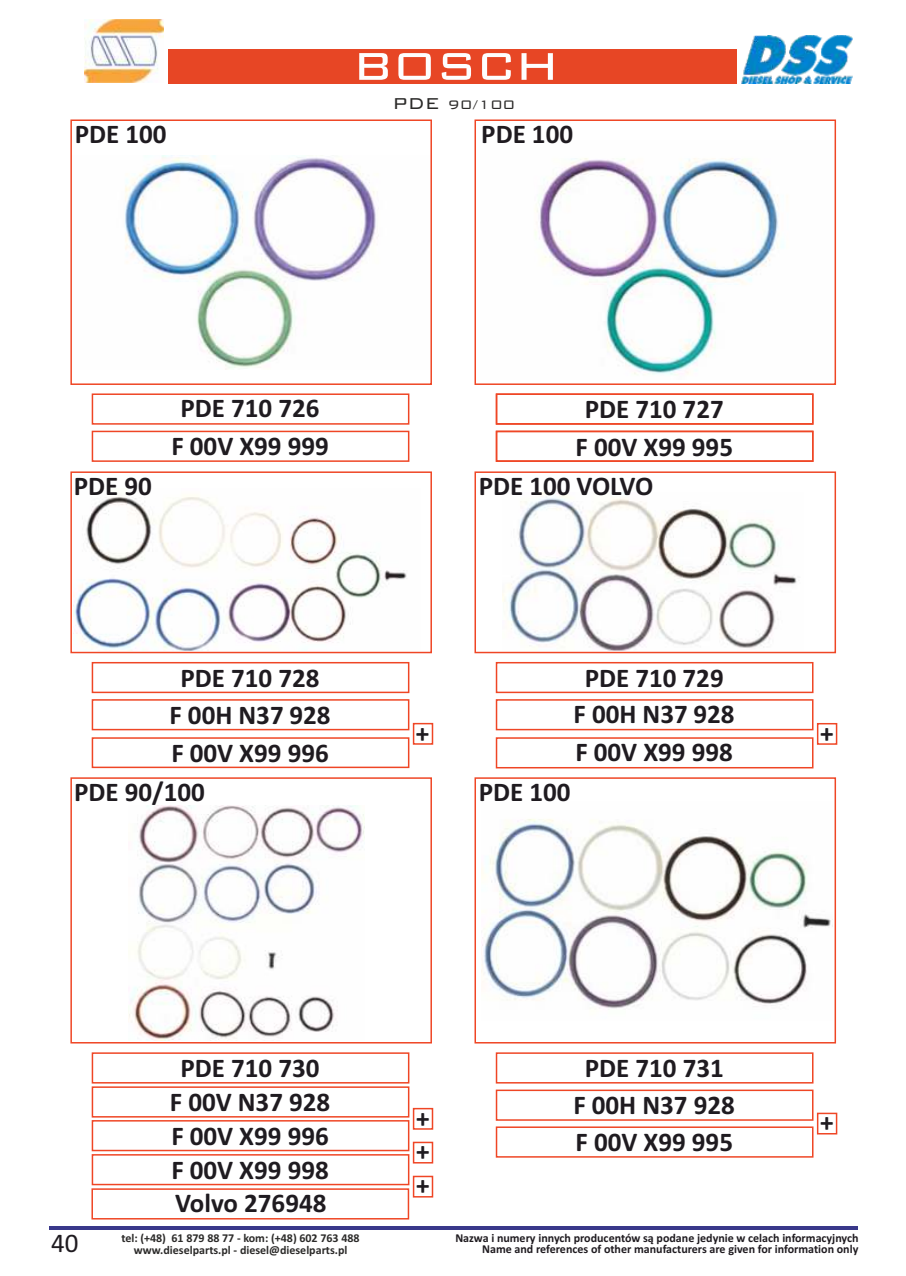
<style>
.page{position:relative;width:906px;height:1276px;background:#fff}
.page>*{position:absolute;margin:0;border:0;box-sizing:border-box;transform-origin:0 0}
.t1{font:300 63px "Bank Gothic BT";color:#fefefe}
.t2{font:700 27px/37.3px "Calibri";color:#1f1b20;text-align:center}
.t3{font:27px "Calibri";color:#1f1b20}
.t4{font:300 16.5px "Bank Gothic BT";color:#2b2a29}
.t5{font:700 12.15px/11.1px "Calibri";color:#1f1b20;text-align:right}
.t6{font:700 12px/10.9px "Calibri";color:#2b2a29;text-align:center}
.s1{font-size:21px}
</style>
<div class="page">
<div style="left:92px;top:393px;width:317px;height:32px;border:2px solid #ef4625"></div>
<div style="left:92px;top:431px;width:317px;height:31px;border:2px solid #ef4625"></div>
<div style="left:92px;top:662px;width:317px;height:31px;border:2px solid #ef4625"></div>
<div style="left:92px;top:699px;width:317px;height:31px;border:2px solid #ef4625"></div>
<div style="left:496px;top:662px;width:317px;height:31px;border:2px solid #ef4625"></div>
<div style="left:496px;top:699px;width:317px;height:31px;border:2px solid #ef4625"></div>
<div style="left:92px;top:1052px;width:317px;height:31px;border:2px solid #ef4625"></div>
<div style="left:92px;top:1086px;width:317px;height:31px;border:2px solid #ef4625"></div>
<div style="left:496px;top:1052px;width:317px;height:31px;border:2px solid #ef4625"></div>
<div style="left:496px;top:1089px;width:317px;height:31px;border:2px solid #ef4625"></div>
<div style="left:92px;top:737px;width:317px;height:31px;border:2px solid #ef4625"></div>
<div style="left:496px;top:737px;width:317px;height:31px;border:2px solid #ef4625"></div>
<div style="left:92px;top:1120px;width:317px;height:31px;border:2px solid #ef4625"></div>
<div style="left:92px;top:1154px;width:317px;height:31px;border:2px solid #ef4625"></div>
<div style="left:496px;top:1126px;width:317px;height:31px;border:2px solid #ef4625"></div>
<div style="left:91px;top:1188px;width:318px;height:31px;border:2px solid #ef4625"></div>
<div style="left:413px;top:1108px;width:20px;height:21px;border:2px solid #ef4625"></div>
<div style="left:413px;top:1141px;width:20px;height:22px;border:2px solid #ef4625"></div>
<div style="left:413px;top:1175px;width:20px;height:22px;border:2px solid #ef4625"></div>
<div style="left:817px;top:1112px;width:20px;height:22px;border:2px solid #ef4625"></div>
<div style="left:413px;top:723px;width:20px;height:21px;border:2px solid #ef4625"></div>
<div style="left:817px;top:723px;width:20px;height:22px;border:2px solid #ef4625"></div>
<img style="left:124px;top:155px;width:255px;height:214px">
<img style="left:74px;top:497px;width:333px;height:153px">
<img style="left:129px;top:806px;width:235px;height:234px">
<img style="left:502px;top:493px;width:295px;height:157px">
<img style="left:482px;top:819px;width:349px;height:190px">
<img style="left:534px;top:158px;width:250px;height:217px">
<div style="left:496px;top:393px;width:317px;height:32px;border:2px solid #ef4625"></div>
<div style="left:496px;top:431px;width:317px;height:31px;border:2px solid #ef4625"></div>
<hr style="left:49px;top:1226px;width:808px;height:3px;background:#39388a">
<div style="left:169px;top:49px;width:568px;height:34px;background:#e74625"></div>
<img style="left:741px;top:36px;width:111px;height:47px">
<img style="left:85px;top:20px;width:78px;height:62px">
<div style="left:70px;top:119px;width:362px;height:266px;border:2px solid #ef4625"></div>
<div style="left:474px;top:119px;width:362px;height:266px;border:2px solid #ef4625"></div>
<div style="left:474px;top:471px;width:362px;height:182px;border:2px solid #ef4625"></div>
<div style="left:70px;top:471px;width:362px;height:182px;border:2px solid #ef4625"></div>
<div style="left:70px;top:777px;width:362px;height:266px;border:2px solid #ef4625"></div>
<div style="left:474px;top:777px;width:362px;height:266px;border:2px solid #ef4625"></div>
<h1 class="t1" style="left:353px;top:32px;width:207px">bosch</h1>
<p class="t2" style="left:75px;top:117px;width:93px">PDE 100</p>
<p class="t4" style="left:392px;top:96px;width:124px"><span class="s1">PDE</span> 90/100</p>
<p class="t2" style="left:481px;top:118px;width:93px">PDE 100</p>
<p class="t2" style="left:181px;top:392px;width:140px">PDE 710 726</p>
<p class="t2" style="left:171px;top:430px;width:159px">F 00V X99 999</p>
<p class="t2" style="left:575px;top:392px;width:159px;line-height:38.2px">PDE 710 727<br>F 00V X99 995</p>
<p class="t2" style="left:74px;top:470px;width:80px">PDE 90</p>
<p class="t2" style="left:479px;top:470px;width:176px">PDE 100 VOLVO</p>
<p class="t2" style="left:181px;top:661px;width:140px">PDE 710 728</p>
<p class="t2" style="left:169px;top:697px;width:163px;line-height:38.7px;text-align:left">F 00H N37 928<br>F 00V X99 996</p>
<p class="t2" style="left:74px;top:775px;width:132px">PDE 90/100</p>
<p class="t2" style="left:416px;top:716px;width:15px">+</p>
<p class="t2" style="left:573px;top:661px;width:163px">PDE 710 729<br>F 00H N37 928<br>F 00V X99 998</p>
<p class="t2" style="left:479px;top:775px;width:93px">PDE 100</p>
<p class="t2" style="left:820px;top:716px;width:15px">+</p>
<p class="t2" style="left:170px;top:1053px;width:162px;line-height:34.2px">PDE 710 730<br>F 00V N37 928</p>
<p class="t2" style="left:171px;top:1121px;width:159px;line-height:33.6px;text-align:left">F 00V X99 996<br>F 00V X99 998</p>
<p class="t2" style="left:175px;top:1187px;width:153px">Volvo 276948</p>
<p class="t2" style="left:573px;top:1052px;width:163px;line-height:36.8px">PDE 710 731<br>F 00H N37 928<br>F 00V X99 995</p>
<p class="t2" style="left:416px;top:1101px;width:15px">+</p>
<p class="t2" style="left:820px;top:1105px;width:15px">+</p>
<p class="t2" style="left:416px;top:1136px;width:15px;line-height:34px;text-align:left">+ +</p>
<p class="t3" style="left:51px;top:1231px;width:29px">40</p>
<p class="t5" style="left:455px;top:1233px;width:405px">Nazwa i numery innych producentów są podane jedynie w celach informacyjnych<br>Name and references of other manufacturers are given for information only</p>
<p class="t6" style="left:121px;top:1234px;width:240px">tel: (+48) 61 879 88 77 - kom: (+48) 602 763 488 www.dieselparts.pl - diesel@dieselparts.pl</p>
</div>
